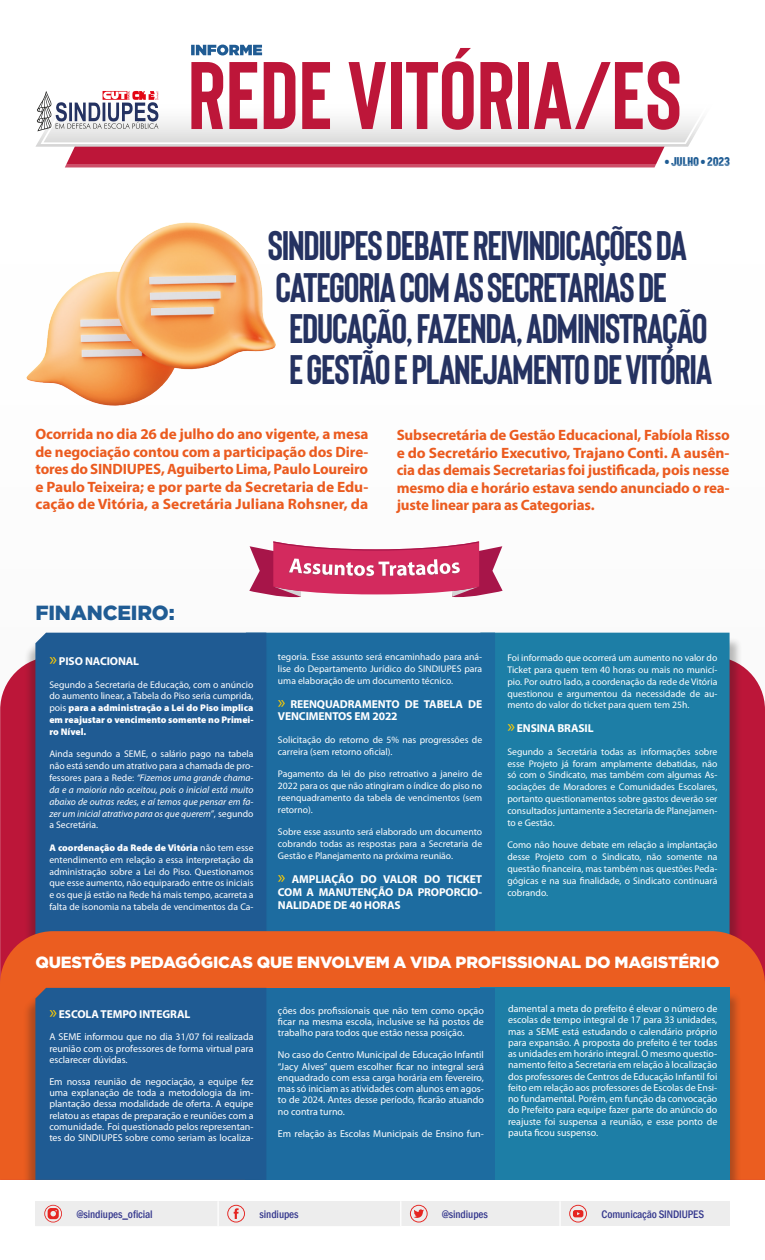
<style>
.page{position:relative;width:765px;height:1260px;background:#fff}
.page>*{position:absolute;margin:0;border:0;box-sizing:border-box;transform-origin:0 0}
.TITULO_1{font:700 41.25px "Bison";letter-spacing:-.03em;color:#253261}
.TEXTO{font:900 20.5px "Gotham";letter-spacing:-.01em;color:#205c94}
.TEXTO-2{font:900 16.25px "Gotham";letter-spacing:-.01em;color:#fff}
.TEXTO-3{font:700 15px/17.5px "Myriad Pro";letter-spacing:-.01em;color:#eb5b1f;text-align:justify}
.t1{font:800 12.62px "Korolev Condensed";letter-spacing:-.02em;color:#1f5c94}
.Paragraph_Style_3{font:700 11.5px/12.9px "Myriad Pro";letter-spacing:-.01em;color:#fff}
.t2{font:500 condensed 11.25px "Franklin Gothic";letter-spacing:-.01em;color:#36398e}
.Paragraph_Style_3-2{font:10px/11.2px "Myriad Pro";color:#fff;text-align:justify}
.Paragraph_Style_3-3{font:9.62px/11.9px "Myriad Pro";color:#fff;text-align:justify}
.Paragraph_Style_3-4{font:italic 9.62px/11.9px "Myriad Pro";color:#fff;text-align:justify}
.s1{font-weight:500}
.s2{font-weight:400;font-size:18.25px;color:#fc0}
.s3{font-weight:900}
.s4{font-style:normal}
</style>
<div class="page">
<svg style="left:66px;top:147px;width:599px;height:18px;background:#be1c3e"></svg>
<svg style="left:35px;top:74px;width:655px;height:73px"></svg>
<svg style="left:41px;top:77px;width:662px;height:67px"></svg>
<svg style="left:191px;top:45px;width:71px;height:11px"></svg>
<svg style="left:37px;top:91px;width:121px;height:40px"></svg>
<svg style="left:191px;top:62px;width:32px;height:67px"></svg>
<svg style="left:229px;top:62px;width:28px;height:67px"></svg>
<svg style="left:264px;top:62px;width:31px;height:67px"></svg>
<svg style="left:302px;top:62px;width:28px;height:67px"></svg>
<svg style="left:349px;top:62px;width:37px;height:67px"></svg>
<div style="left:391px;top:62px;width:10px;height:67px;background:#bd1639"></div>
<svg style="left:406px;top:48px;width:68px;height:82px"></svg>
<svg style="left:480px;top:62px;width:32px;height:67px"></svg>
<div style="left:518px;top:62px;width:11px;height:67px;background:#bd1639"></div>
<svg style="left:534px;top:61px;width:145px;height:69px"></svg>
<div style="left:35px;top:1201px;width:695px;height:25px;background:#ededed"></div>
<hr style="left:559px;top:1201px;width:2px;height:25px;background:#fff">
<svg style="left:44px;top:1201px;width:357px;height:25px"></svg>
<svg style="left:410px;top:1205px;width:18px;height:18px"></svg>
<svg style="left:569px;top:1205px;width:18px;height:18px"></svg>
<svg style="left:0;top:666px;width:765px;height:265px;background:#bf2243"></svg>
<div style="left:480px;top:637px;width:262px;height:325px;background:#1d1d1b;opacity:.3"></div>
<div style="left:495px;top:633px;width:235px;height:298px;background:#1d7ea6"></div>
<div style="left:266px;top:633px;width:229px;height:298px;background:#1d6ca0"></div>
<div style="left:23px;top:637px;width:245px;height:326px;background:#1d1d1b;opacity:.3"></div>
<div style="left:35px;top:633px;width:231px;height:298px;background:#1f5b93"></div>
<div style="left:0;top:931px;width:765px;height:249px;background:#eb5d20"></div>
<div style="left:479px;top:992px;width:263px;height:206px;background:#1d1d1b;opacity:.3"></div>
<div style="left:480px;top:988px;width:250px;height:192px;background:#1d7ea6"></div>
<div style="left:246px;top:988px;width:249px;height:192px;background:#1d6ca0"></div>
<div style="left:23px;top:992px;width:245px;height:206px;background:#1d1d1b;opacity:.3"></div>
<div style="left:35px;top:988px;width:231px;height:192px;background:#1f5b93"></div>
<img style="left:26px;top:222px;width:250px;height:184px">
<svg style="left:249px;top:541px;width:254px;height:57px"></svg>
<div style="left:0;top:1180px;width:765px;height:18px;background:#fff"></div>
<h3 class="t1" style="left:664px;top:154px;width:67px"><span class="s1">•</span> JULHO <span class="s1">•</span> 2023</h3>
<p class="TITULO_1" style="left:268px;top:223px;width:421px">SINDIUPES DEBATE REIVINDICAÇÕES DA</p>
<p class="TITULO_1" style="left:275px;top:265px;width:393px">CATEGORIA COM AS SECRETARIAS DE</p>
<p class="TITULO_1" style="left:289px;top:306px;width:420px">EDUCAÇÃO, FAZENDA, ADMINISTRAÇÃO</p>
<p class="TITULO_1" style="left:289px;top:347px;width:425px">E GESTÃO E PLANEJAMENTO DE VITÓRIA</p>
<p class="TEXTO-3" style="left:35px;top:425px;width:335px">Ocorrida no dia 26 de julho do ano vigente, a mesa de negociação contou com a participação dos Dire&shy;tores do SINDIUPES, Aguiberto Lima, Paulo Loureiro e Paulo Teixeira; e por parte da Secretaria de Edu&shy;cação de Vitória, a Secretária Juliana Rohsner, da</p>
<p class="TEXTO-3" style="left:397px;top:426px;width:335px">Subsecretária de Gestão Educacional, Fabíola Risso e do Secretário Executivo, Trajano Conti. A ausên&shy;cia das demais Secretarias foi justificada, pois nesse mesmo dia e horário estava sendo anunciado o rea&shy;juste linear para as Categorias.</p>
<p class="TEXTO" style="left:35px;top:599px;width:141px">FINANCEIRO:</p>
<p class="Paragraph_Style_3" style="left:49px;top:654px;width:91px"><span class="s2">»</span> PISO NACIONAL</p>
<p class="Paragraph_Style_3-3" style="left:49px;top:679px;width:206px">Segundo a Secretaria de Educação, com o anúncio do aumento linear, a Tabela do Piso seria cumprida, pois <span class="s3">para a administração a Lei do Piso implica em reajustar o vencimento somente no Primei&shy;ro Nível.</span></p>
<p class="Paragraph_Style_3-4" style="left:49px;top:748px;width:206px"><span class="s4">Ainda segundo a SEME, o salário pago na tabela não está sendo um atrativo para a chamada de pro&shy;fessores para a Rede:</span> “Fizemos uma grande chama&shy;da e a maioria não aceitou, pois o inicial está muito abaixo de outras redes, e aí temos que pensar em fa&shy;zer um inicial atrativo para os que querem”<span class="s4">, segundo a Secretária.</span></p>
<p class="Paragraph_Style_3-3" style="left:49px;top:842px;width:206px"><span class="s3">A coordenação da Rede de Vitória</span> não tem esse entendimento em relação a essa interpretação da administração sobre a Lei do Piso. Questionamos que esse aumento, não equiparado entre os iniciais e os que já estão na Rede há mais tempo, acarreta a falta de isonomia na tabela de vencimentos da Ca-</p>
<p class="Paragraph_Style_3-3" style="left:278px;top:651px;width:206px">tegoria. Esse assunto será encaminhado para aná&shy;lise do Departamento Jurídico do SINDIUPES para uma elaboração de um documento técnico.</p>
<p class="Paragraph_Style_3" style="left:278px;top:697px;width:206px"><span class="s2">»</span> REENQUADRAMENTO DE TABELA DE<br>VENCIMENTOS EM 2022</p>
<p class="Paragraph_Style_3-3" style="left:278px;top:734px;width:206px">Solicitação do retorno de 5% nas progressões de carreira (sem retorno oficial).</p>
<p class="Paragraph_Style_3-3" style="left:278px;top:768px;width:206px">Pagamento da lei do piso retroativo a janeiro de 2022 para os que não atingiram o índice do piso no reenquadramento da tabela de vencimentos (sem retorno).</p>
<p class="Paragraph_Style_3-3" style="left:278px;top:826px;width:206px">Sobre esse assunto será elaborado um documento cobrando todas as respostas para a Secretaria de Gestão e Planejamento na próxima reunião.</p>
<p class="Paragraph_Style_3" style="left:278px;top:872px;width:206px;text-align:justify"><span class="s2">»</span> AMPLIAÇÃO DO VALOR DO TICKET COM A MANUTENÇÃO DA PROPORCIO-NALIDADE DE 40 HORAS</p>
<p class="Paragraph_Style_3-3" style="left:507px;top:652px;width:212px">Foi informado que ocorrerá um aumento no valor do Ticket para quem tem 40 horas ou mais no municí&shy;pio. Por outro lado, a coordenação da rede de Vitória questionou e argumentou da necessidade de au&shy;mento do valor do ticket para quem tem 25h.</p>
<p class="Paragraph_Style_3" style="left:507px;top:721px;width:88px"><span class="s2">»</span> ENSINA BRASIL</p>
<p class="Paragraph_Style_3-3" style="left:507px;top:746px;width:212px">Segundo a Secretária todas as informações sobre esse Projeto já foram amplamente debatidas, não só com o Sindicato, mas também com algumas As&shy;sociações de Moradores e Comunidades Escolares, portanto questionamentos sobre gastos deverão ser consultados juntamente a Secretaria de Planejamen&shy;to e Gestão.</p>
<p class="Paragraph_Style_3-3" style="left:507px;top:839px;width:212px">Como não houve debate em relação a implantação desse Projeto com o Sindicato, não somente na questão financeira, mas também nas questões Peda&shy;gógicas e na sua finalidade, o Sindicato continuará cobrando.</p>
<p class="TEXTO-2" style="left:35px;top:951px;width:686px">QUESTÕES PEDAGÓGICAS QUE ENVOLVEM A VIDA PROFISSIONAL DO MAGISTÉRIO</p>
<p class="Paragraph_Style_3" style="left:49px;top:1008px;width:142px"><span class="s2">»</span> ESCOLA TEMPO INTEGRAL</p>
<p class="Paragraph_Style_3-2" style="left:49px;top:1032px;width:206px">A SEME informou que no dia 31/07 foi realizada reunião com os professores de forma virtual para esclarecer dúvidas.</p>
<p class="Paragraph_Style_3-2" style="left:49px;top:1076px;width:206px">Em nossa reunião de negociação, a equipe fez uma explanação de toda a metodologia da im&shy;plantação dessa modalidade de oferta. A equipe relatou as etapas de preparação e reuniões com a comunidade. Foi questionado pelos representan&shy;tes do SINDIUPES sobre como seriam as localiza-</p>
<p class="Paragraph_Style_3-2" style="left:278px;top:1005px;width:207px">ções dos profissionais que não tem como opção ficar na mesma escola, inclusive se há postos de trabalho para todos que estão nessa posição.</p>
<p class="Paragraph_Style_3-2" style="left:278px;top:1050px;width:207px">No caso do Centro Municipal de Educação Infantil “Jacy Alves” quem escolher ficar no integral será enquadrado com essa carga horária em fevereiro, mas só iniciam as atividades com alunos em agos&shy;to de 2024. Antes desse período, ficarão atuando no contra turno.</p>
<p class="Paragraph_Style_3-2" style="left:278px;top:1128px;width:207px">Em relação às Escolas Municipais de Ensino fun-</p>
<p class="Paragraph_Style_3-2" style="left:508px;top:1003px;width:211px">damental a meta do prefeito é elevar o número de escolas de tempo integral de 17 para 33 unidades, mas a SEME está estudando o calendário próprio para expansão. A proposta do prefeito é ter todas as unidades em horário integral. O mesmo questio&shy;namento feito a Secretaria em relação à localização dos professores de Centros de Educação Infantil foi feito em relação aos professores de Escolas de Ensi&shy;no fundamental. Porém, em função da convocação do Prefeito para equipe fazer parte do anúncio do reajuste foi suspensa a reunião, e esse ponto de pauta ficou suspenso.</p>
<p class="t2" style="left:77px;top:1206px;width:77px">@sindiupes_oficial</p>
<p class="t2" style="left:260px;top:1206px;width:40px">sindiupes</p>
<p class="t2" style="left:442px;top:1206px;width:47px">@sindiupes</p>
<p class="t2" style="left:602px;top:1206px;width:104px">Comunicação SINDIUPES</p>
</div>
